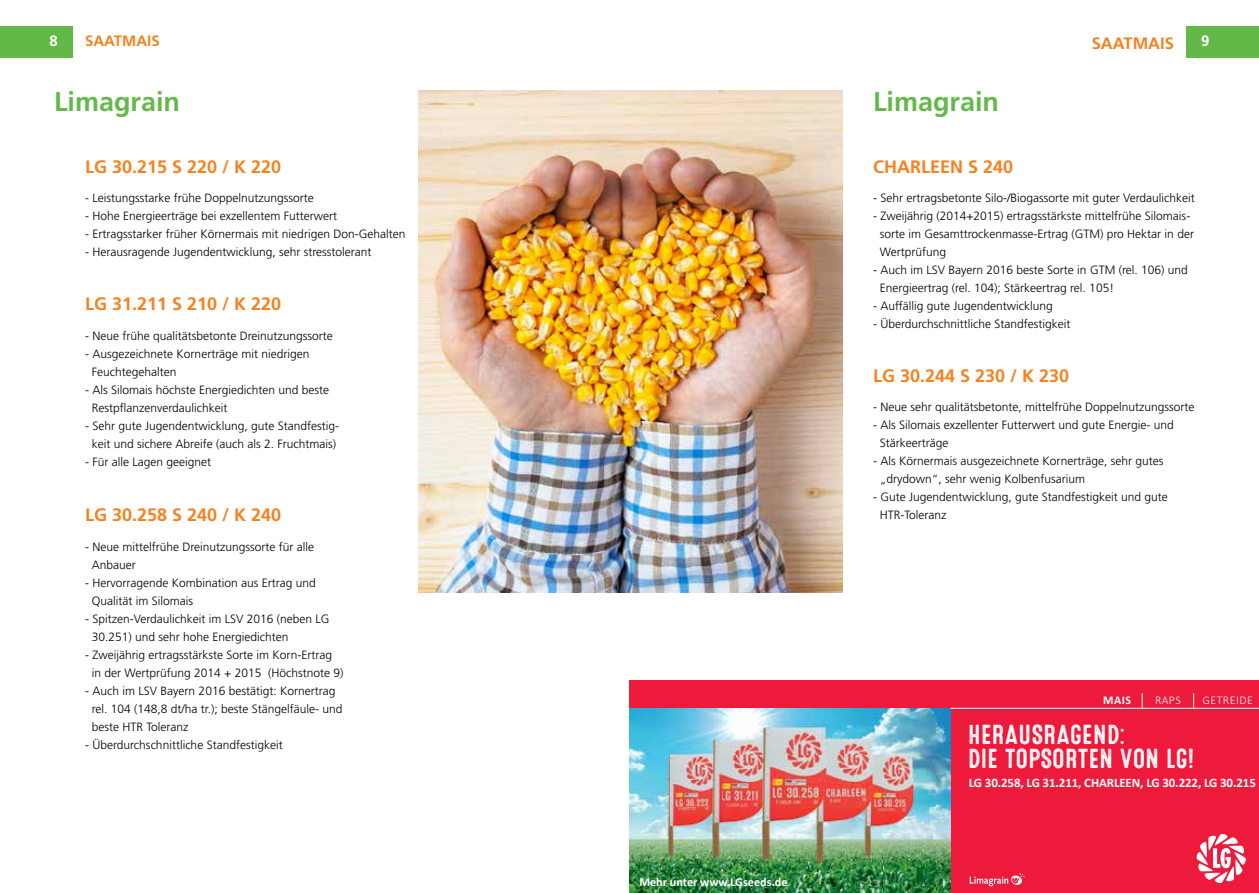
<style>
.page{position:relative;width:1259px;height:893px;background:#fff}
.page>*{position:absolute;margin:0;border:0;box-sizing:border-box;transform-origin:0 0}
.t1{font:27.45px/24.5px "Microbrew Three";letter-spacing:-.01em;color:#fff}
.t2{font:700 27px "Frutiger";color:#63b947}
.t3{font:700 18px "Frutiger";color:#f58220}
.t4{font:700 16.5px "Frutiger";color:#f58220}
.t5{font:700 15px "Frutiger";color:#f58220}
.t6{font:700 15px "Frutiger";color:#fff}
.t7{font:700 13.05px "Calibri";letter-spacing:-.01em;color:#fff}
.t8{font:700 12.3px "Calibri";color:#fff}
.t9{font:300 12px/18px "Frutiger";color:#000}
.t10{font:300 11.85px "Calibri";letter-spacing:.04em;color:#fff}
.t11{font:700 11.85px "Calibri";color:#fff}
</style>
<div class="page">
<div style="left:0;top:26px;width:72px;height:32px;background:#63b947"></div>
<div style="left:1186px;top:26px;width:73px;height:32px;background:#63b947"></div>
<img style="left:419px;top:90px;width:423px;height:502px">
<div style="left:936px;top:680px;width:323px;height:213px;background:#ed1a3b"></div>
<img style="left:629px;top:708px;width:321px;height:185px">
<div style="left:629px;top:680px;width:630px;height:28px;background:#ed1a3b"></div>
<svg style="left:1142px;top:693px;width:1px;height:15px"></svg>
<svg style="left:1193px;top:693px;width:1px;height:15px"></svg>
<hr style="left:950px;top:708px;width:309px;height:1px;background:#fff">
<svg style="left:1196px;top:834px;width:50px;height:50px"></svg>
<svg style="left:969px;top:873px;width:55px;height:13px"></svg>
<p class="t6" style="left:50px;top:32px;width:10px">8</p>
<p class="t5" style="left:85px;top:32px;width:76px">SAATMAIS</p>
<h3 class="t4" style="left:1091px;top:34px;width:84px">SAATMAIS</h3>
<p class="t6" style="left:1201px;top:32px;width:10px">9</p>
<h2 class="t2" style="left:54px;top:86px;width:128px">LIMAGRAIN</h2>
<h2 class="t2" style="left:873px;top:86px;width:128px">LIMAGRAIN</h2>
<h3 class="t3" style="left:85px;top:156px;width:198px">LG 30.215 S 220 / K 220</h3>
<p class="t9" style="left:85px;top:189px;width:230px">- Leistungsstarke frühe Doppelnutzungssorte</p>
<p class="t9" style="left:85px;top:207px;width:253px">- Hohe Energieerträge bei exzellentem Futterwert</p>
<p class="t9" style="left:85px;top:225px;width:322px">- Ertragsstarker früher Körnermais mit niedrigen Don-Gehalten</p>
<p class="t9" style="left:85px;top:243px;width:288px">- Herausragende Jugendentwicklung, sehr stresstolerant</p>
<h3 class="t3" style="left:85px;top:293px;width:198px">LG 31.211 S 210 / K 220</h3>
<p class="t9" style="left:85px;top:327px;width:249px">- Neue frühe qualitätsbetonte Dreinutzungssorte</p>
<p class="t9" style="left:92px;top:345px;width:219px;text-indent:-7px">- Ausgezeichnete Kornerträge mit niedrigen<br>Feuchtegehalten</p>
<p class="t9" style="left:92px;top:381px;width:239px;text-indent:-7px">- Als Silomais höchste Energiedichten und beste<br>Restpflanzenverdaulichkeit</p>
<p class="t9" style="left:85px;top:417px;width:256px;text-align:center">- Sehr gute Jugendentwicklung, gute Standfestig&shy;keit und sichere Abreife (auch als 2. Fruchtmais)</p>
<p class="t9" style="left:85px;top:453px;width:128px">- Für alle Lagen geeignet</p>
<h3 class="t3" style="left:873px;top:156px;width:142px">CHARLEEN S 240</h3>
<p class="t9" style="left:873px;top:189px;width:323px">- Sehr ertragsbetonte Silo-/Biogassorte mit guter Verdaulichkeit</p>
<p class="t9" style="left:879px;top:207px;width:312px;text-indent:-7px">- Zweijährig (2014+2015) ertragsstärkste mittelfrühe Silomais&shy;sorte im Gesamttrockenmasse-Ertrag (GTM</p>
<p class="t9" style="left:1100px;top:225px;width:95px">) pro Hektar in der</p>
<p class="t9" style="left:879px;top:243px;width:68px">Wertprüfung</p>
<p class="t9" style="left:873px;top:261px;width:226px">- Auch im LSV Bayern 2016 beste Sorte in GTM</p>
<p class="t9" style="left:1118px;top:261px;width:71px">(rel. 106) und</p>
<p class="t9" style="left:879px;top:279px;width:236px">Energieertrag (rel. 104); Stärkeertrag rel. 105!</p>
<p class="t9" style="left:873px;top:297px;width:181px">- Auffällig gute Jugendentwicklung</p>
<p class="t9" style="left:873px;top:315px;width:199px">- Überdurchschnittliche Standfestigkeit</p>
<h3 class="t3" style="left:873px;top:365px;width:198px">LG 30.244 S 230 / K 230</h3>
<p class="t9" style="left:873px;top:398px;width:323px">- Neue sehr qualitätsbetonte, mittelfrühe Doppelnutzungssorte</p>
<p class="t9" style="left:879px;top:416px;width:296px;text-indent:-7px">- Als Silomais exzellenter Futterwert und gute Energie- und<br>Stärkeerträge</p>
<p class="t9" style="left:879px;top:452px;width:285px;text-indent:-7px">- Als Körnermais ausgezeichnete Kornerträge, sehr gutes „drydown“, sehr wenig Kolbenfusarium</p>
<p class="t9" style="left:873px;top:488px;width:296px">- Gute Jugendentwicklung, gute Standfestigkeit und gute</p>
<h3 class="t3" style="left:85px;top:504px;width:198px">LG 30.258 S 240 / K 240</h3>
<p class="t9" style="left:879px;top:506px;width:68px">HTR-Toleranz</p>
<p class="t9" style="left:92px;top:538px;width:224px;text-indent:-7px">- Neue mittelfrühe Dreinutzungssorte für alle<br>Anbauer</p>
<p class="t9" style="left:92px;top:574px;width:226px;text-indent:-7px">- Hervorragende Kombination aus Ertrag und<br>Qualität im Silomais</p>
<p class="t9" style="left:92px;top:610px;width:231px;text-indent:-7px">- Spitzen-Verdaulichkeit im LSV 2016 (neben LG<br>30.251) und sehr hohe Energiedichten</p>
<p class="t9" style="left:92px;top:646px;width:253px;text-indent:-7px">- Zweijährig ertragsstärkste Sorte im Korn-Ertrag in der Wertprüfung 2014 + 2015 (Höchstnote 9)</p>
<p class="t9" style="left:92px;top:682px;width:252px;text-indent:-7px">- Auch im LSV Bayern 2016 bestätigt: Kornertrag rel. 104 (148,8 dt/ha tr.); beste Stängelfäule- und beste HTR Toleranz</p>
<p class="t9" style="left:85px;top:736px;width:199px">- Überdurchschnittliche Standfestigkeit</p>
<p class="t11" style="left:1103px;top:693px;width:29px">MAIS</p>
<p class="t10" style="left:1155px;top:693px;width:27px">RAPS</p>
<p class="t10" style="left:1202px;top:693px;width:52px">GETREIDE</p>
<h1 class="t1" style="left:967px;top:723px;width:228px">HERAUSRAGEND:<br>DIE TOPSORTEN VON LG!</h1>
<p class="t7" style="left:968px;top:774px;width:289px">LG 30.258, LG 31.211, CHARLEEN, LG 30.222, LG 30.215</p>
<p class="t8" style="left:639px;top:874px;width:150px">Mehr unter www.LGseeds.de</p>
</div>
